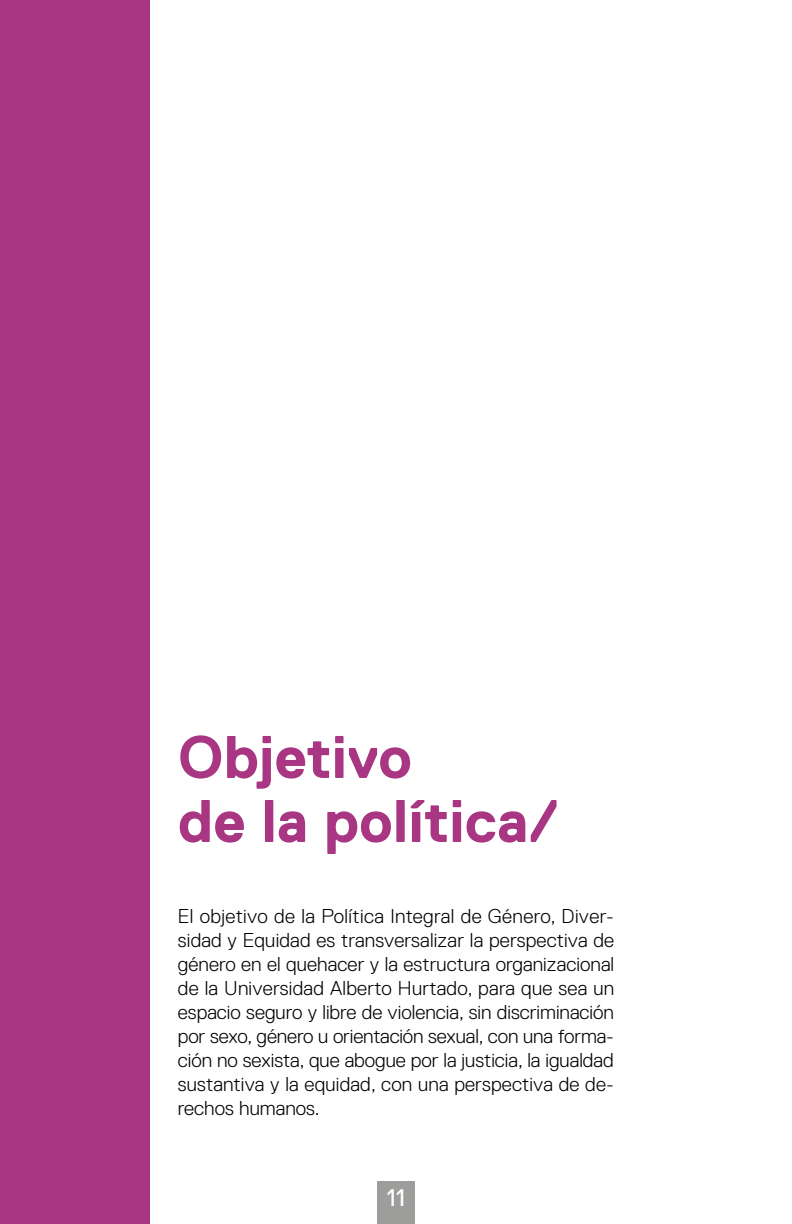
<style>
.page{position:relative;width:792px;height:1224px;background:#fff}
.page>*{position:absolute;margin:0;border:0;box-sizing:border-box;transform-origin:0 0}
.t1{font:700 60px/64px "Replica Pro";color:#a83683}
.t2{font:24px "Replica Pro";color:#fff}
.t3{font:300 20px/24px "Replica Pro";letter-spacing:.01em;color:#000;text-align:justify}
</style>
<div class="page">
<div style="left:0;top:0;width:150px;height:1224px;background:#a83683"></div>
<div style="left:377px;top:1182px;width:38px;height:42px;background:#9d9d9c"></div>
<h1 class="t1" style="left:178px;top:726px;width:382px">Objetivo<br>de la política/</h1>
<p class="t3" style="left:178px;top:904px;width:438px">El objetivo de la Política Integral de Género, Diver&shy;sidad y Equidad es transversalizar la perspectiva de género en el quehacer y la estructura organizacional de la Universidad Alberto Hurtado, para que sea un espacio seguro y libre de violencia, sin discriminación por sexo, género u orientación sexual, con una forma&shy;ción no sexista, que abogue por la justicia, la igualdad sustantiva y la equidad, con una perspectiva de de&shy;rechos humanos.</p>
<p class="t2" style="left:387px;top:1185px;width:20px">11</p>
</div>
